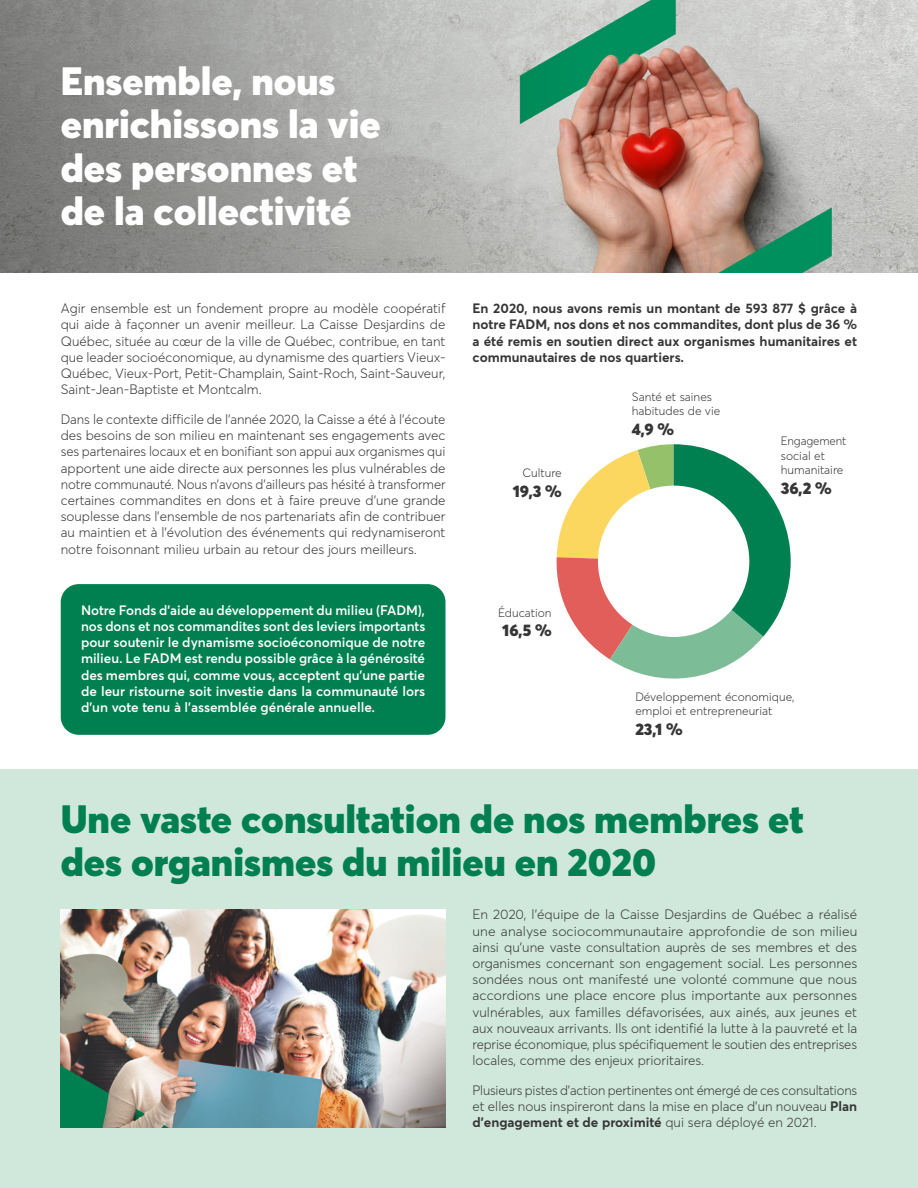
<style>
.page{position:relative;width:918px;height:1188px;background:#fff}
.page>*{position:absolute;margin:0;border:0;box-sizing:border-box;transform-origin:0 0}
.t1{font:900 39px/43.5px "Averta";color:#008051}
.t2{font:900 39px/43.5px "Averta";color:#fff}
.t3{font:900 16.5px "Averta";color:#363636}
.t4{font:300 13.5px/16.2px "Averta";color:#363636;text-align:justify}
.t5{font:600 13.5px/16.2px "Averta";color:#fff;text-align:justify}
.t6{font:700 13.5px/16.2px "Averta";color:#363636;text-align:justify}
.t7{font:300 12px/14.4px "Averta";color:#363636}
.s1{font-weight:700}
</style>
<div class="page">
<div style="left:0;top:770px;width:918px;height:418px;background:#d0e8db"></div>
<img style="left:577px;top:0;width:341px;height:272px">
<svg style="left:0;top:0;width:577px;height:272px;background:#9ea19e"></svg>
<div style="left:61px;top:584px;width:385px;height:151px;background:#008051;border-radius:18px"></div>
<img style="left:61px;top:910px;width:384px;height:217px">
<svg style="left:557px;top:444px;width:234px;height:235px"></svg>
<div style="left:598px;top:486px;width:151px;height:151px;background:#fff;border-radius:50%"></div>
<h2 class="t2" style="left:61px;top:59px;width:322px">Ensemble, nous enrichissons la vie des personnes et de la collectivité</h2>
<p class="t4" style="left:61px;top:300px;width:386px">Agir ensemble est un fondement propre au modèle coopératif qui aide à façonner un avenir meilleur. La Caisse Desjardins de Québec, située au cœur de la ville de Québec, contribue, en tant que leader socioéconomique, au dynamisme des quartiers Vieux-Québec, Vieux-Port, Petit-Champlain, Saint-Roch, Saint-Sauveur, Saint-Jean-Baptiste et Montcalm.</p>
<p class="t4" style="left:61px;top:411px;width:386px">Dans le contexte difficile de l’année 2020, la Caisse a été à l’écoute des besoins de son milieu en maintenant ses engagements avec ses partenaires locaux et en bonifiant son appui aux organismes qui apportent une aide directe aux personnes les plus vulnérables de notre communauté. Nous n’avons d’ailleurs pas hésité à transformer certaines commandites en dons et à faire preuve d’une grande souplesse dans l’ensemble de nos partenariats afin de contribuer au maintien et à l’évolution des événements qui redynamiseront notre foisonnant milieu urbain au retour des jours meilleurs.</p>
<p class="t5" style="left:81px;top:602px;width:346px">Notre Fonds d’aide au développement du milieu (FADM), nos dons et nos commandites sont des leviers importants pour soutenir le dynamisme socioéconomique de notre milieu. Le FADM est rendu possible grâce à la générosité des membres qui, comme vous, acceptent qu’une partie de leur ristourne soit investie dans la communauté lors d’un vote tenu à l’assemblée générale annuelle.</p>
<p class="t6" style="left:472px;top:300px;width:386px">En 2020, nous avons remis un montant de 593 877 $ grâce à notre FADM, nos dons et nos commandites, dont plus de 36 % a été remis en soutien direct aux organismes humanitaires et communautaires de nos quartiers.</p>
<p class="t7" style="left:522px;top:466px;width:41px">Culture</p>
<p class="t3" style="left:513px;top:481px;width:50px">19,3 %</p>
<p class="t7" style="left:498px;top:605px;width:55px">Éducation</p>
<p class="t3" style="left:502px;top:620px;width:51px">16,5 %</p>
<p class="t7" style="left:632px;top:389px;width:90px">Santé et saines habitudes de vie</p>
<p class="t3" style="left:632px;top:418px;width:44px">4,9 %</p>
<p class="t7" style="left:781px;top:434px;width:67px">Engagement social et humanitaire</p>
<p class="t3" style="left:781px;top:477px;width:52px">36,2 %</p>
<p class="t7" style="left:635px;top:689px;width:161px">Développement économique, emploi et entrepreneuriat</p>
<p class="t3" style="left:635px;top:718px;width:49px">23,1 %</p>
<h2 class="t1" style="left:61px;top:796px;width:745px">Une vaste consultation de nos membres et des organismes du milieu en 2020</h2>
<p class="t4" style="left:472px;top:906px;width:386px">En 2020, l’équipe de la Caisse Desjardins de Québec a réalisé une analyse sociocommunautaire approfondie de son milieu ainsi qu’une vaste consultation auprès de ses membres et des organismes concernant son engagement social. Les personnes sondées nous ont manifesté une volonté commune que nous accordions une place encore plus importante aux personnes vulnérables, aux familles défavorisées, aux ainés, aux jeunes et aux nouveaux arrivants. Ils ont identifié la lutte à la pauvreté et la reprise économique, plus spécifiquement le soutien des entreprises locales, comme des enjeux prioritaires.</p>
<p class="t4" style="left:472px;top:1082px;width:386px">Plusieurs pistes d’action pertinentes ont émergé de ces consultations et elles nous inspireront dans la mise en place d’un nouveau <span class="s1">Plan d’engagement et de proximité</span> qui sera déployé en 2021.</p>
</div>
